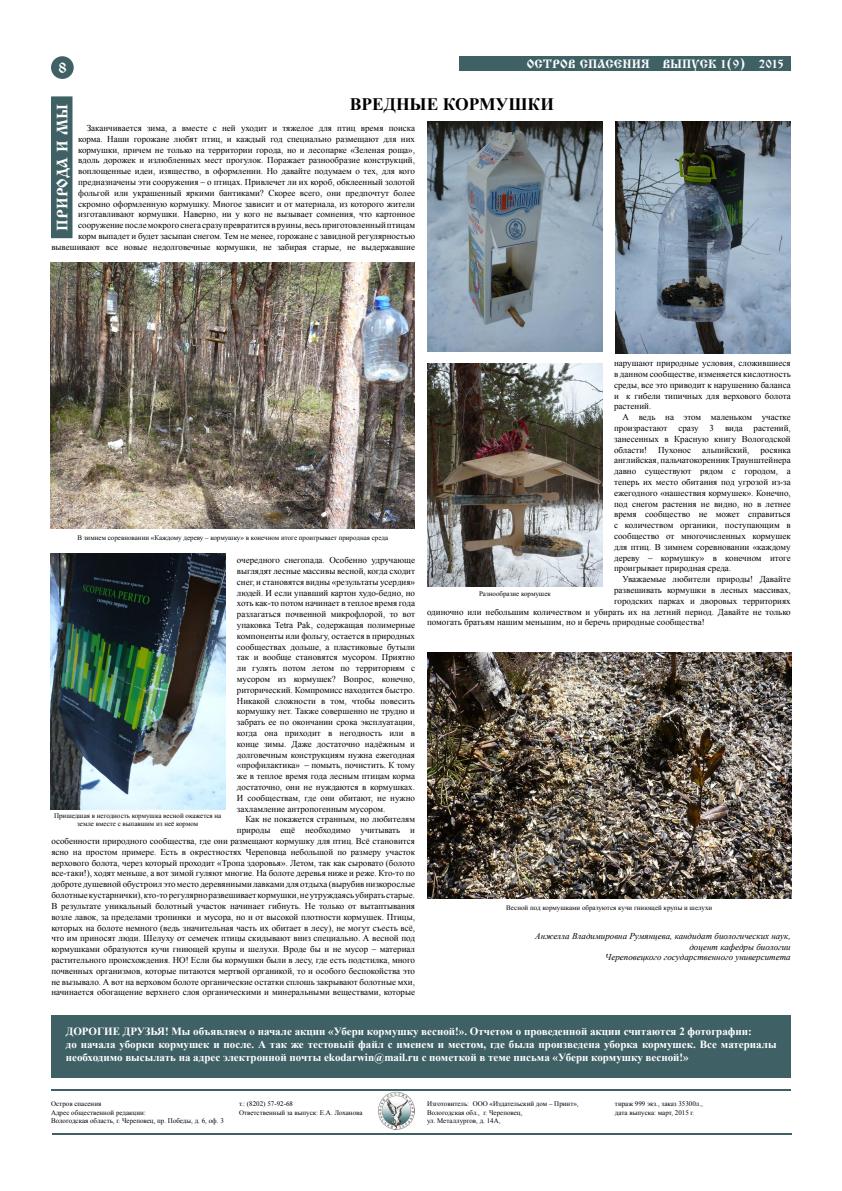
<style>
.page{position:relative;width:842px;height:1191px;background:#fff}
.page>*{position:absolute;margin:0;border:0;box-sizing:border-box;transform-origin:0 0}
.t1{font:700 17.5px "Times New Roman";color:#000}
.t2{font:15px "Izhitsa Cyrillic";color:#fff}
.t3{font:12px "Izhitsa Cyrillic";color:#fff}
.t4{font:700 11px/13.2px "Times New Roman";color:#fff}
.t5{font:9px/10.8px "Times New Roman";color:#000;text-align:justify}
.t6{font:italic 9px/10.8px "Times New Roman";color:#000;text-align:right}
.t7{font:7px/8.4px "Times New Roman";color:#000}
</style>
<div class="page">
<div style="left:51px;top:56px;width:23px;height:23px;background:#3f6165;border-radius:50%"></div>
<div style="left:459px;top:57px;width:331px;height:14px;background:#3f6165"></div>
<img style="left:378px;top:1091px;width:37px;height:39px">
<hr style="left:51px;top:1088px;width:740px;height:2px;background:#3f6165">
<hr style="left:52px;top:1132px;width:739px;height:2px;background:#3f6165">
<img style="left:51px;top:262px;width:364px;height:267px">
<div style="left:52px;top:97px;width:20px;height:141px;background:#3f6165"></div>
<div style="left:51px;top:96px;width:21px;height:142px;border:1px solid #3f6165"></div>
<div style="left:51px;top:1015px;width:740px;height:62px;background:#3f6165"></div>
<img style="left:50px;top:553px;width:176px;height:256px">
<img style="left:428px;top:121px;width:175px;height:231px">
<img style="left:616px;top:121px;width:175px;height:232px">
<img style="left:427px;top:652px;width:364px;height:246px">
<img style="left:428px;top:363px;width:175px;height:223px">
<h2 class="t2" style="left:58px;top:59px;width:10px">8</h2>
<h3 class="t3" style="left:527px;top:57px;width:259px">«ОСТРОВ СПАСЕНИЯ ВЫПУСК 1(9) 2015</h3>
<h1 class="t1" style="left:350px;top:92px;width:206px">ВРЕДНЫЕ КОРМУШКИ</h1>
<p class="t5" style="left:51px;top:122px;width:365px;text-align:right">Заканчивается зима, а вместе с ней уходит и тяжелое для птиц время поиска<br>корма. Наши горожане любят птиц, и каждый год специально размещают для них кормушки, причем не только на территории города, но и лесопарке «Зеленая роща»,<br>вдоль дорожек и излюбленных мест прогулок. Поражает разнообразие конструкций, воплощенные идеи, изящество, в оформлении. Но давайте подумаем о тех, для кого предназначены эти сооружения – о птицах. Привлечет ли их короб, обклеенный золотой фольгой или украшенный яркими бантиками? Скорее всего, они предпочтут более скромно оформленную кормушку. Многое зависит и от материала, из которого жители изготавливают кормушки. Наверно, ни у кого не вызывает сомнения, что картонное сооружение после мокрого снега сразу превратится в руины, весь приготовленный птицам<br>корм выпадет и будет засыпан снегом. Тем не менее, горожане с завидной регулярностью вывешивают все новые недолговечные кормушки, не забирая старые, не выдержавшие</p>
<h2 class="t2" style="left:54px;top:231px;width:127px;rotate:-90deg">природа и мы</h2>
<p class="t7" style="left:77px;top:533px;width:312px">В зимнем соревновании «Каждому дереву – кормушку» в конечном итоге проигрывает природная среда</p>
<p class="t5" style="left:237px;top:554px;width:180px">очередного снегопада. Особенно удручающе выглядят лесные массивы весной, когда сходит снег, и становятся видны «результаты усердия» людей. И если упавший картон худо-бедно, но хоть как-то потом начинает в теплое время года разлагаться почвенной микрофлорой, то вот упаковка Tetra Pak, содержащая полимерные компоненты или фольгу, остается в природных сообществах дольше, а пластиковые бутыли так и вообще становятся мусором. Приятно ли гулять потом летом по территориям с мусором из кормушек? Вопрос, конечно, риторический. Компромисс находится быстро.<br>Никакой сложности в том, чтобы повесить кормушку нет. Также совершенно не трудно и забрать ее по окончании срока эксплуатации, когда она приходит в негодность или в конце зимы. Даже достаточно надёжным и долговечным конструкциям нужна ежегодная «профилактика» – помыть, почистить. К тому же в теплое время года лесным птицам корма достаточно, они не нуждаются в кормушках.<br>И сообществам, где они обитают, не нужно захламление антропогенным мусором.</p>
<p class="t5" style="left:51px;top:814px;width:365px;text-align:right">Как не покажется странным, но любителям<br>природы ещё необходимо учитывать и<br>особенности природного сообщества, где они размещают кормушку для птиц. Всё становится ясно на простом примере. Есть в окрестностях Череповца небольшой по размеру участок верхового болота, через который проходит «Тропа здоровья». Летом, так как сыровато (болото все-таки!), ходят меньше, а вот зимой гуляют многие. На болоте деревья ниже и реже. Кто-то по доброте душевной обустроил это место деревянными лавками для отдыха (вырубив низкорослые болотные кустарнички), кто-то регулярно развешивает кормушки, не утруждаясь убирать старые.<br>В результате уникальный болотный участок начинает гибнуть. Не только от вытаптывания возле лавок, за пределами тропинки и мусора, но и от высокой плотности кормушек. Птицы, которых на болоте немного (ведь значительная часть их обитает в лесу), не могут съесть всё, что им приносят люди. Шелуху от семечек птицы скидывают вниз специально. А весной под кормушками образуются кучи гниющей крупы и шелухи. Вроде бы и не мусор – материал растительного происхождения. НО! Если бы кормушки были в лесу, где есть подстилка, много почвенных организмов, которые питаются мертвой органикой, то и особого беспокойства это не вызывало. А вот на верховом болоте органические остатки сплошь закрывают болотные мхи, начинается обогащение верхнего слоя органическими и минеральными веществами, которые</p>
<p class="t7" style="left:54px;top:811px;width:169px;text-align:center">Пришедшая в негодность кормушка весной окажется на земле вместе с выпавшим из неё кормом</p>
<p class="t5" style="left:614px;top:357px;width:178px">нарушают природные условия, сложившиеся в данном сообществе, изменяется кислотность среды, все это приводит к нарушению баланса и к гибели типичных для верхового болота растений.</p>
<p class="t5" style="left:614px;top:411px;width:178px;text-indent:9px">А ведь на этом маленьком участке произрастают сразу 3 вида растений, занесенных в Красную книгу Вологодской области! Пухонос альпийский, росянка английская, пальчатокоренник Траунштейнера давно существуют рядом с городом, а теперь их место обитания под угрозой из-за ежегодного «нашествия кормушек». Конечно, под снегом растения не видно, но в летнее время сообщество не может справиться с количеством органики, поступающим в сообщество от многочисленных кормушек для птиц. В зимнем соревновании «каждому дереву – кормушку» в конечном итоге проигрывает природная среда.</p>
<p class="t5" style="left:623px;top:573px;width:170px">Уважаемые любители природы! Давайте</p>
<p class="t5" style="left:614px;top:584px;width:178px">развешивать кормушки в лесных массивах,</p>
<p class="t5" style="left:614px;top:595px;width:178px">городских парках и дворовых территориях</p>
<p class="t5" style="left:427px;top:606px;width:365px">одиночно или небольшим количеством и убирать их на летний период. Давайте не только</p>
<p class="t5" style="left:427px;top:617px;width:279px">помогать братьям нашим меньшим, но и беречь природные сообщества!</p>
<p class="t7" style="left:479px;top:589px;width:73px">Разнообразие кормушек</p>
<p class="t7" style="left:506px;top:903px;width:208px">Весной под кормушками образуются кучи гниющей крупы и шелухи</p>
<p class="t6" style="left:535px;top:930px;width:257px">Анжелла Владимировна Румянцева, кандидат биологических наук, доцент кафедры биологии<br>Череповецкого государственного университета</p>
<p class="t4" style="left:66px;top:1024px;width:17px">Дорогие</p>
<p class="t4" style="left:123px;top:1024px;width:9px">друзья</p>
<p class="t4" style="left:66px;top:1024px;width:712px;text-indent:99px">! Мы объявляем о начале акции «Убери кормушку весной!». Отчетом о проведенной акции считаются 2 фотографии:<br>до начала уборки кормушек и после. А так же тестовый файл с именем и местом, где была произведена уборка кормушек. Все материалы необходимо высылать на адрес электронной почты ekodarwin@mail.ru с пометкой в теме письма «Убери кормушку весной!»</p>
<p class="t7" style="left:51px;top:1099px;width:174px">Остров спасения<br>Адрес общественной редакции:<br>Вологодская область, г. Череповец, пр. Победы, д. 6, оф. 3</p>
<p class="t7" style="left:239px;top:1099px;width:125px">т.: (8202) 57-92-68<br>Ответственный за выпуск: Е.А. Лоханова</p>
<p class="t7" style="left:427px;top:1099px;width:153px">Изготовитель: ООО «Издательский дом – Принт»,<br>Вологодская обл., г. Череповец,<br>ул. Металлургов, д. 14А,</p>
<p class="t7" style="left:615px;top:1099px;width:89px">тираж 999 экз., заказ 35300л., дата выпуска: март, 2015 г.</p>
</div>
